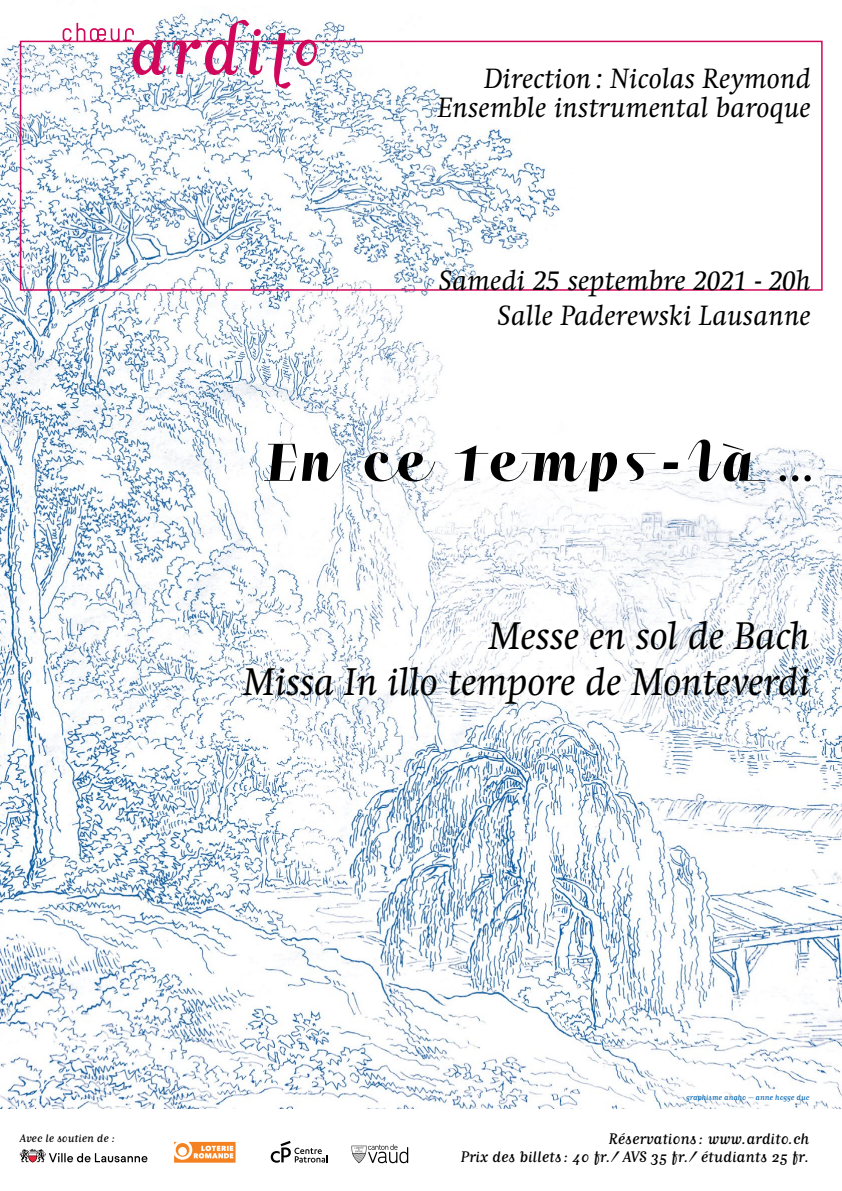
<style>
.page{position:relative;width:842px;height:1191px;background:#fff}
.page>*{position:absolute;margin:0;border:0;box-sizing:border-box;transform-origin:0 0}
.t1{font:italic 40px/46px "Swift";color:#000;text-align:right}
.t2{font:italic 29px/29px "Swift";letter-spacing:.01em;color:#000;text-align:right}
.t3{font:18px/18px "Matrix Script";color:#000;text-align:right}
.t4{font:13px "Matrix Script";color:#000}
.t5{font:9px "Matrix Script";color:#0061af}
</style>
<div class="page">
<img style="left:0;top:12px;width:842px;height:1096px">
<div style="left:20px;top:41px;width:803px;height:250px;border:2px solid #d1075b"></div>
<svg style="left:173px;top:20px;width:90px;height:55px"></svg>
<svg style="left:63px;top:23px;width:103px;height:52px"></svg>
<svg style="left:271px;top:33px;width:47px;height:56px"></svg>
<svg style="left:264px;top:439px;width:547px;height:52px"></svg>
<svg style="left:20px;top:1148px;width:127px;height:14px"></svg>
<svg style="left:271px;top:1140px;width:56px;height:22px"></svg>
<svg style="left:351px;top:1144px;width:57px;height:19px"></svg>
<div style="left:174px;top:1141px;width:62px;height:22px;background:#f8a865"></div>
<svg style="left:174px;top:1141px;width:62px;height:21px"></svg>
<p class="t2" style="left:438px;top:65px;width:375px">Direction : Nicolas Reymond<br>Ensemble instrumental baroque</p>
<p class="t2" style="left:439px;top:264px;width:373px;line-height:35px">Samedi 25 septembre 2021 - 20h<br>Salle Paderewski Lausanne</p>
<h1 class="t1" style="left:243px;top:613px;width:568px">Messe en sol de Bach<br>Missa In illo tempore de Monteverdi</h1>
<p class="t4" style="left:20px;top:1132px;width:97px">Avec le soutien de :</p>
<p class="t5" style="left:686px;top:1092px;width:125px">graphisme anaho – anne hogge duc</p>
<p class="t3" style="left:460px;top:1130px;width:350px">Réservations : www.ardito.ch<br>Prix des billets : 40 fr./ AVS 35 fr./ étudiants 25 fr.</p>
</div>
